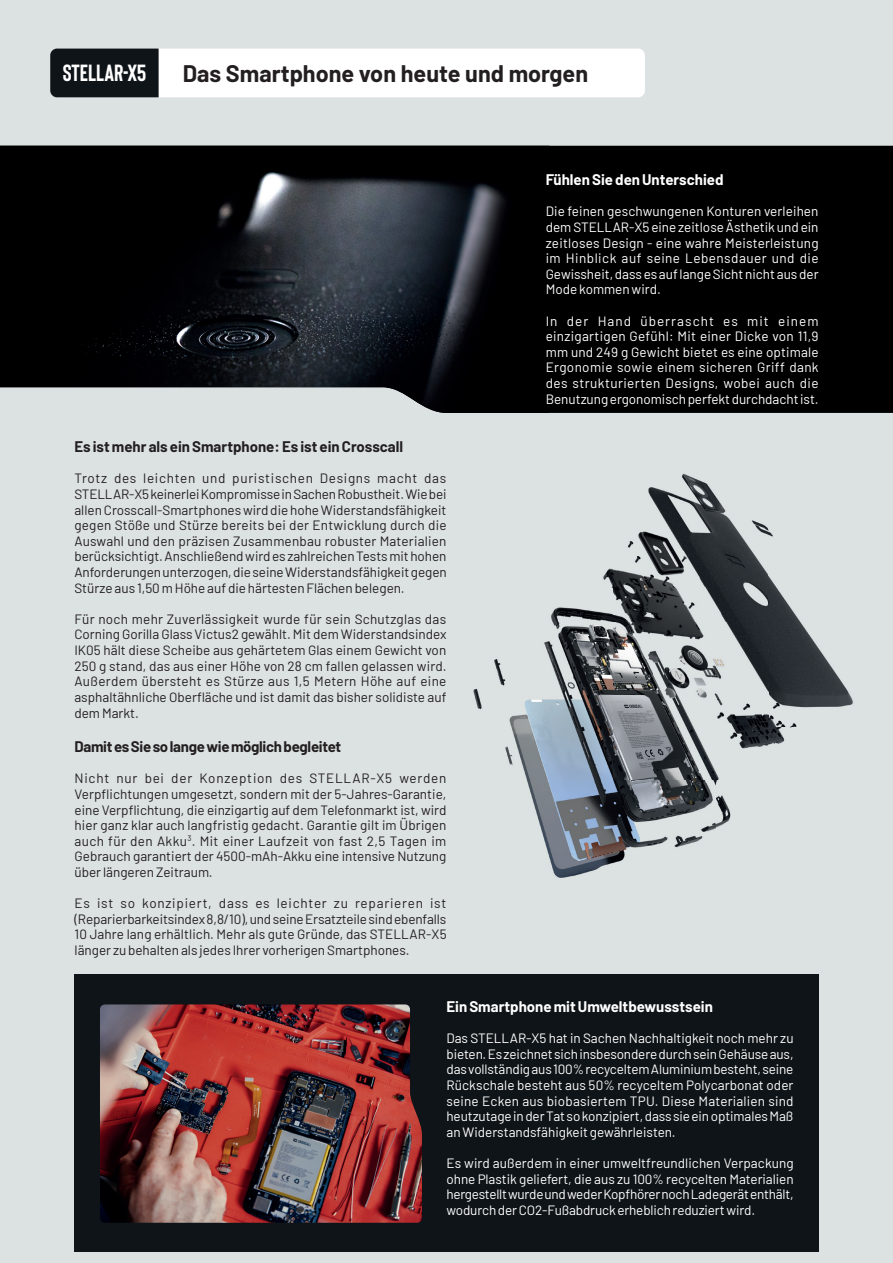
<style>
.page{position:relative;width:893px;height:1263px;background:#dce2e2}
.page>*{position:absolute;margin:0;border:0;box-sizing:border-box;transform-origin:0 0}
.t1{font:700 23.4px "Barlow";color:#231f20}
.t2{font:700 23.4px "Bison";color:#fff}
.t3{font:700 15px "Barlow";letter-spacing:-.005em;color:#231f20}
.t4{font:700 15px "Barlow";color:#fff}
.t5{font:13.5px/15.6px "Barlow";color:#231f20;text-align:justify}
.t6{font:13.5px/15.6px "Barlow";color:#fff;text-align:justify}
</style>
<div class="page">
<div style="left:549px;top:146px;width:344px;height:267px;background:#000001"></div>
<img style="left:0;top:146px;width:549px;height:267px">
<div style="left:74px;top:974px;width:745px;height:277px;background:#0f1418"></div>
<img style="left:100px;top:1004px;width:322px;height:219px">
<svg style="left:0;top:387px;width:512px;height:26px"></svg>
<img style="left:473px;top:473px;width:380px;height:405px">
<svg style="left:50px;top:49px;width:595px;height:48px;background:#d2d3d4"></svg>
<h1 class="t2" style="left:63px;top:58px;width:85px">STELLAR-X5</h1>
<h1 class="t1" style="left:183px;top:56px;width:407px">Das Smartphone von heute und morgen</h1>
<p class="t4" style="left:546px;top:169px;width:179px">Fühlen Sie den Unterschied</p>
<p class="t6" style="left:546px;top:203px;width:274px">Die feinen geschwungenen Konturen verleihen dem STELLAR-X5 eine zeitlose Ästhetik und ein zeitloses Design - eine wahre Meisterleistung im Hinblick auf seine Lebensdauer und die Gewissheit, dass es auf lange Sicht nicht aus der Mode kommen wird.</p>
<p class="t6" style="left:546px;top:312px;width:275px">In der Hand überrascht es mit einem einzigartigen Gefühl: Mit einer Dicke von 11,9 mm und 249 g Gewicht bietet es eine optimale Ergonomie sowie einem sicheren Griff dank des strukturierten Designs, wobei auch die Benutzung ergonomisch perfekt durchdacht ist.</p>
<p class="t3" style="left:74px;top:436px;width:330px">Es ist mehr als ein Smartphone: Es ist ein Crosscall</p>
<p class="t5" style="left:74px;top:470px;width:374px">Trotz des leichten und puristischen Designs macht das STELLAR-X5 keinerlei Kompromisse in Sachen Robustheit. Wie bei allen Crosscall-Smartphones wird die hohe Widerstandsfähigkeit gegen Stöße und Stürze bereits bei der Entwicklung durch die Auswahl und den präzisen Zusammenbau robuster Materialien berücksichtigt. Anschließend wird es zahlreichen Tests mit hohen Anforderungen unterzogen, die seine Widerstandsfähigkeit gegen Stürze aus 1,50 m Höhe auf die härtesten Flächen belegen.</p>
<p class="t5" style="left:74px;top:610px;width:374px">Für noch mehr Zuverlässigkeit wurde für sein Schutzglas das Corning Gorilla Glass Victus2 gewählt. Mit dem Widerstandsindex IK05 hält diese Scheibe aus gehärtetem Glas einem Gewicht von 250 g stand, das aus einer Höhe von 28 cm fallen gelassen wird.<br>Außerdem übersteht es Stürze aus 1,5 Metern Höhe auf eine asphaltähnliche Oberfläche und ist damit das bisher solidiste auf dem Markt.</p>
<p class="t3" style="left:75px;top:736px;width:268px">Damit es Sie so lange wie möglich begleitet</p>
<p class="t5" style="left:75px;top:770px;width:373px">Nicht nur bei der Konzeption des STELLAR-X5 werden Verpflichtungen umgesetzt, sondern mit der 5-Jahres-Garantie, eine Verpflichtung, die einzigartig auf dem Telefonmarkt ist, wird hier ganz klar auch langfristig gedacht. Garantie gilt im Übrigen auch für den Akku<sup>3</sup>. Mit einer Laufzeit von fast 2,5 Tagen im Gebrauch garantiert der 4500-mAh-Akku eine intensive Nutzung über längeren Zeitraum.</p>
<p class="t5" style="left:75px;top:894px;width:374px">Es ist so konzipiert, dass es leichter zu reparieren ist (Reparierbarkeitsindex 8,8/10), und seine Ersatzteile sind ebenfalls 10 Jahre lang erhältlich. Mehr als gute Gründe, das STELLAR-X5 länger zu behalten als jedes Ihrer vorherigen Smartphones.</p>
<p class="t4" style="left:446px;top:995px;width:268px">Ein Smartphone mit Umweltbewusstsein</p>
<p class="t6" style="left:446px;top:1029px;width:349px">Das STELLAR-X5 hat in Sachen Nachhaltigkeit noch mehr zu bieten. Es zeichnet sich insbesondere durch sein Gehäuse aus, das vollständig aus 100% recyceltem Aluminium besteht, seine Rückschale besteht aus 50% recyceltem Polycarbonat oder seine Ecken aus biobasiertem TPU. Diese Materialien sind heutzutage in der Tat so konzipiert, dass sie ein optimales Maß an Widerstandsfähigkeit gewährleisten.</p>
<p class="t6" style="left:446px;top:1154px;width:349px">Es wird außerdem in einer umweltfreundlichen Verpackung ohne Plastik geliefert, die aus zu 100% recycelten Materialien hergestellt wurde und weder Kopfhörer noch Ladegerät enthält, wodurch der CO2-Fußabdruck erheblich reduziert wird.</p>
</div>
